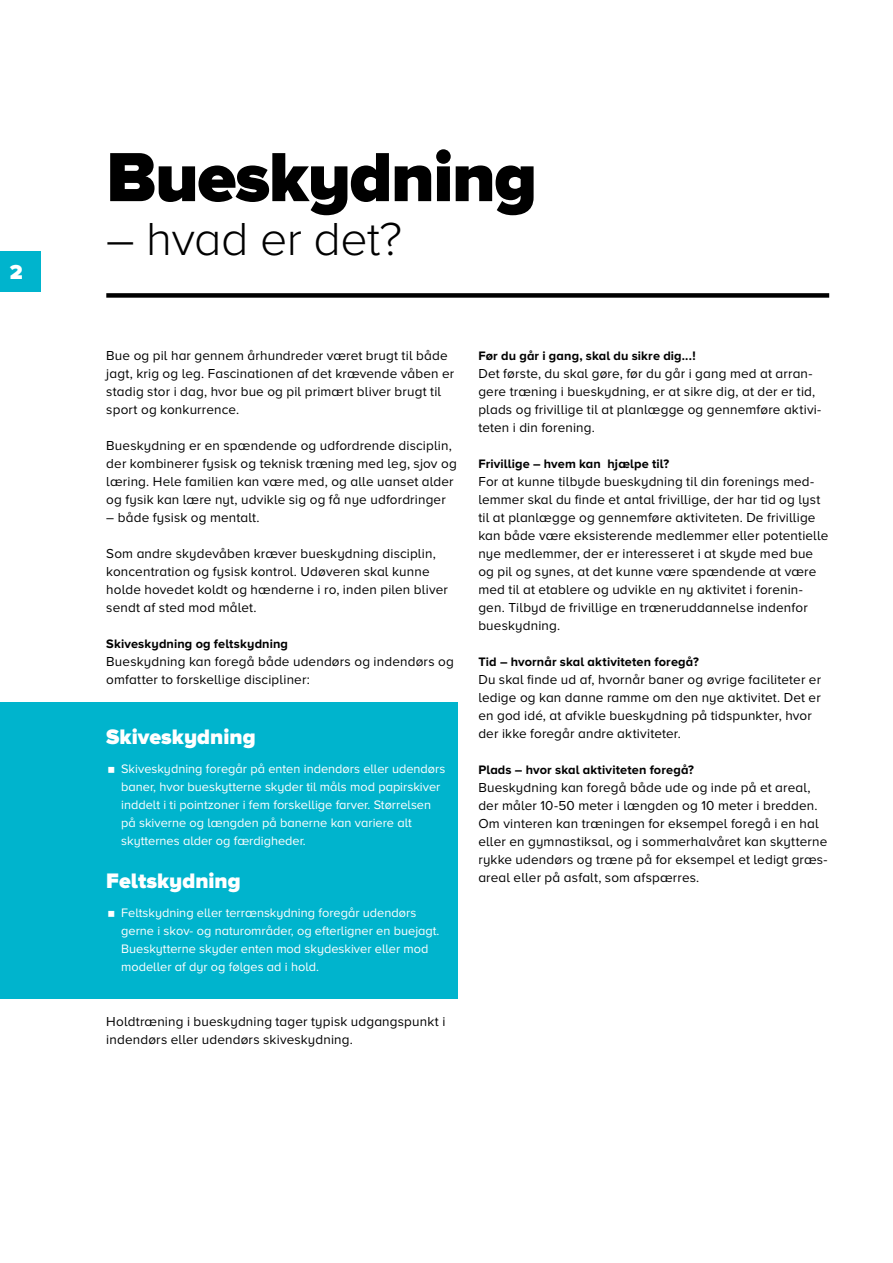
<style>
.page{position:relative;width:893px;height:1263px;background:#fff}
.page>*{position:absolute;margin:0;border:0;box-sizing:border-box;transform-origin:0 0}
.t1{font:900 72px "Proxima Nova A";letter-spacing:-.02em;color:#000}
.t2{font:300 48px "Proxima Nova A";letter-spacing:-.01em;color:#000}
.t3{font:900 21.75px "Proxima Nova A";color:#fff}
.t4{font:900 21px "Proxima Nova A";color:#fff}
.t5{font:13.5px/18px "Proxima Nova A";letter-spacing:.01em;color:#000}
.t6{font:12.75px/18px "Proxima Nova A";color:#fff}
.t7{font:700 12.75px "Proxima Nova A";letter-spacing:.01em;color:#000}
</style>
<div class="page">
<div style="left:0;top:702px;width:457px;height:296px;background:#00b4cd"></div>
<div style="left:106px;top:293px;width:723px;height:5px;background:#000"></div>
<div style="left:0;top:251px;width:40px;height:40px;background:#00b4cd"></div>
<h3 class="t4" style="left:10px;top:260px;width:14px">2</h3>
<h1 class="t1" style="left:106px;top:135px;width:432px">Bueskydning</h1>
<h2 class="t2" style="left:106px;top:213px;width:297px">– hvad er det?</h2>
<p class="t5" style="left:106px;top:346px;width:349px">Bue og pil har gennem århundreder været brugt til både jagt, krig og leg. Fascinationen af det krævende våben er stadig stor i dag, hvor bue og pil primært bliver brugt til sport og konkurrence.</p>
<p class="t5" style="left:106px;top:436px;width:352px">Bueskydning er en spændende og udfordrende disciplin, der kombinerer fysisk og teknisk træning med leg, sjov og læring. Hele familien kan være med, og alle uanset alder og fysik kan lære nyt, udvikle sig og få nye udfordringer</p>
<p class="t5" style="left:106px;top:508px;width:155px">– både fysisk og mentalt.</p>
<p class="t5" style="left:106px;top:544px;width:343px">Som andre skydevåben kræver bueskydning disciplin, koncentration og fysisk kontrol. Udøveren skal kunne holde hovedet koldt og hænderne i ro, inden pilen bliver sendt af sted mod målet.</p>
<p class="t7" style="left:106px;top:636px;width:183px">Skiveskydning og feltskydning</p>
<p class="t5" style="left:106px;top:652px;width:349px">Bueskydning kan foregå både udendørs og indendørs og omfatter to forskellige discipliner:</p>
<h3 class="t3" style="left:106px;top:724px;width:151px">Skiveskydning</h3>
<p class="t6" style="left:121px;top:760px;width:326px">Skiveskydning foregår på enten indendørs eller udendørs baner, hvor bueskytterne skyder til måls mod papirskiver inddelt i ti pointzoner i fem forskellige farver. Størrelsen på skiverne og længden på banerne kan variere alt skytternes alder og færdigheder.</p>
<h3 class="t3" style="left:106px;top:868px;width:136px">Feltskydning</h3>
<p class="t6" style="left:121px;top:904px;width:320px">Feltskydning eller terrænskydning foregår udendørs gerne i skov- og naturområder, og efterligner en buejagt.<br>Bueskytterne skyder enten mod skydeskiver eller mod modeller af dyr og følges ad i hold.</p>
<p class="t5" style="left:106px;top:1012px;width:341px">Holdtræning i bueskydning tager typisk udgangspunkt i indendørs eller udendørs skiveskydning.</p>
<p class="t7" style="left:478px;top:348px;width:219px">Før du går i gang, skal du sikre dig...!</p>
<p class="t5" style="left:478px;top:364px;width:344px">Det første, du skal gøre, før du går i gang med at arran&shy;gere træning i bueskydning, er at sikre dig, at der er tid, plads og frivillige til at planlægge og gennemføre aktivi&shy;teten i din forening.</p>
<p class="t7" style="left:478px;top:456px;width:193px">Frivillige – hvem kan hjælpe til?</p>
<p class="t5" style="left:478px;top:472px;width:352px">For at kunne tilbyde bueskydning til din forenings med&shy;lemmer skal du finde et antal frivillige, der har tid og lyst til at planlægge og gennemføre aktiviteten. De frivillige kan både være eksisterende medlemmer eller potentielle nye medlemmer, der er interesseret i at skyde med bue og pil og synes, at det kunne være spændende at være med til at etablere og udvikle en ny aktivitet i forenin&shy;gen. Tilbyd de frivillige en træneruddannelse indenfor bueskydning.</p>
<p class="t7" style="left:478px;top:654px;width:222px">Tid – hvornår skal aktiviteten foregå?</p>
<p class="t5" style="left:478px;top:670px;width:344px">Du skal finde ud af, hvornår baner og øvrige faciliteter er ledige og kan danne ramme om den nye aktivitet. Det er en god idé, at afvikle bueskydning på tidspunkter, hvor der ikke foregår andre aktiviteter.</p>
<p class="t7" style="left:478px;top:762px;width:217px">Plads – hvor skal aktiviteten foregå?</p>
<p class="t5" style="left:478px;top:778px;width:351px">Bueskydning kan foregå både ude og inde på et areal, der måler 10-50 meter i længden og 10 meter i bredden.<br>Om vinteren kan træningen for eksempel foregå i en hal eller en gymnastiksal, og i sommerhalvåret kan skytterne rykke udendørs og træne på for eksempel et ledigt græs&shy;areal eller på asfalt, som afspærres.</p>
</div>
